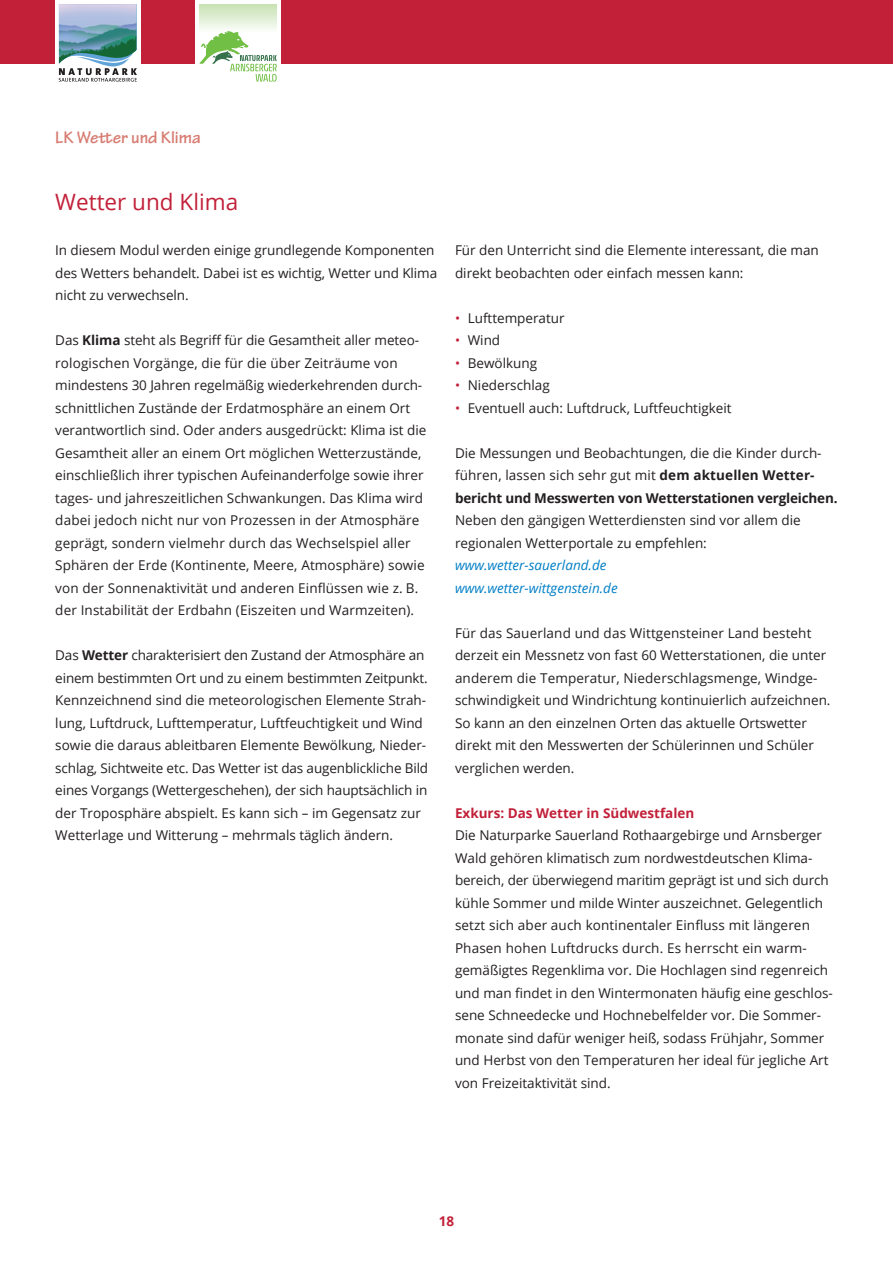
<style>
.page{position:relative;width:893px;height:1263px;background:#fff}
.page>*{position:absolute;margin:0;border:0;box-sizing:border-box;transform-origin:0 0}
.t1{font:22.5px "Open Sans";color:#c22039}
.t2{font:700 18px "Tekton Pro";color:#d77c72}
.t3{font:13.5px/22.5px "Open Sans";color:#231f20}
.t4{font:italic 13.5px/22.5px "Open Sans";color:#007fc6}
.t5{font:700 13.5px "Open Sans";color:#c22039}
.s1{font-weight:700}
.s2{color:#c22039}
</style>
<div class="page">
<div style="left:0;top:0;width:893px;height:64px;background:#c22039"></div>
<div style="left:55px;top:0;width:85px;height:85px;background:#fff"></div>
<svg style="left:59px;top:4px;width:78px;height:78px"></svg>
<div style="left:196px;top:0;width:85px;height:87px;background:#fff"></div>
<div style="left:199px;top:4px;width:78px;height:28px;background:linear-gradient(to bottom,#c7e1b2,#f9fcf7)"></div>
<svg style="left:199px;top:31px;width:78px;height:51px"></svg>
<h2 class="t2" style="left:55px;top:126px;width:147px">LK Wetter und Klima</h2>
<h1 class="t1" style="left:55px;top:187px;width:184px">Wetter und Klima</h1>
<p class="t3" style="left:55px;top:239px;width:383px">In diesem Modul werden einige grundlegende Komponenten des Wetters behandelt. Dabei ist es wichtig, Wetter und Klima nicht zu verwechseln.</p>
<p class="t3" style="left:55px;top:329px;width:373px">Das <span class="s1">Klima</span> steht als Begriff für die Gesamtheit aller meteo&shy;rologischen Vorgänge, die für die über Zeiträume von mindestens 30 Jahren regelmäßig wiederkehrenden durch&shy;schnittlichen Zustände der Erdatmosphäre an einem Ort verantwortlich sind. Oder anders ausgedrückt: Klima ist die Gesamtheit aller an einem Ort möglichen Wetterzustände, einschließlich ihrer typischen Aufeinanderfolge sowie ihrer tages- und jahreszeitlichen Schwankungen. Das Klima wird dabei jedoch nicht nur von Prozessen in der Atmosphäre geprägt, sondern vielmehr durch das Wechselspiel aller Sphären der Erde (Kontinente, Meere, Atmosphäre) sowie von der Sonnenaktivität und anderen Einflüssen wie z. B. der Instabilität der Erdbahn (Eiszeiten und Warmzeiten).</p>
<p class="t3" style="left:55px;top:644px;width:374px">Das <span class="s1">Wetter</span> charakterisiert den Zustand der Atmosphäre an einem bestimmten Ort und zu einem bestimmten Zeitpunkt.<br>Kennzeichnend sind die meteorologischen Elemente Strah&shy;lung, Luftdruck, Lufttemperatur, Luftfeuchtigkeit und Wind sowie die daraus ableitbaren Elemente Bewölkung, Nieder&shy;schlag, Sichtweite etc. Das Wetter ist das augenblickliche Bild eines Vorgangs (Wettergeschehen), der sich hauptsächlich in der Troposphäre abspielt. Es kann sich – im Gegensatz zur Wetterlage und Witterung – mehrmals täglich ändern.</p>
<p class="t3" style="left:455px;top:239px;width:365px">Für den Unterricht sind die Elemente interessant, die man direkt beobachten oder einfach messen kann:</p>
<p class="t3" style="left:455px;top:306px;width:111px"><span class="s2">•</span> Lufttemperatur</p>
<p class="t3" style="left:455px;top:329px;width:47px"><span class="s2">•</span> Wind</p>
<p class="t3" style="left:455px;top:351px;width:84px"><span class="s2">•</span> Bewölkung</p>
<p class="t3" style="left:455px;top:374px;width:96px"><span class="s2">•</span> Niederschlag</p>
<p class="t3" style="left:455px;top:396px;width:278px"><span class="s2">•</span> Eventuell auch: Luftdruck, Luftfeuchtigkeit</p>
<p class="t3" style="left:455px;top:441px;width:384px">Die Messungen und Beobachtungen, die die Kinder durch&shy;führen, lassen sich sehr gut mit <span class="s1">dem aktuellen Wetter&shy;bericht und Messwerten von Wetterstationen vergleichen.</span></p>
<p class="t3" style="left:455px;top:509px;width:347px">Neben den gängigen Wetterdiensten sind vor allem die regionalen Wetterportale zu empfehlen:</p>
<p class="t4" style="left:455px;top:554px;width:164px">www.wetter-sauerland.de www.wetter-wittgenstein.de</p>
<p class="t3" style="left:455px;top:621px;width:377px">Für das Sauerland und das Wittgensteiner Land besteht derzeit ein Messnetz von fast 60 Wetterstationen, die unter anderem die Temperatur, Niederschlagsmenge, Windge&shy;schwindigkeit und Windrichtung kontinuierlich aufzeichnen.<br>So kann an den einzelnen Orten das aktuelle Ortswetter direkt mit den Messwerten der Schülerinnen und Schüler verglichen werden.</p>
<p class="t5" style="left:455px;top:803px;width:241px">Exkurs: Das Wetter in Südwestfalen</p>
<p class="t3" style="left:455px;top:824px;width:379px">Die Naturparke Sauerland Rothaargebirge und Arnsberger Wald gehören klimatisch zum nordwestdeutschen Klima&shy;bereich, der überwiegend maritim geprägt ist und sich durch kühle Sommer und milde Winter auszeichnet. Gelegentlich setzt sich aber auch kontinentaler Einfluss mit längeren Phasen hohen Luftdrucks durch. Es herrscht ein warm&shy;gemäßigtes Regenklima vor. Die Hochlagen sind regenreich und man findet in den Wintermonaten häufig eine geschlos&shy;sene Schneedecke und Hochnebelfelder vor. Die Sommer&shy;monate sind dafür weniger heiß, sodass Frühjahr, Sommer und Herbst von den Temperaturen her ideal für jegliche Art von Freizeitaktivität sind.</p>
<p class="t5" style="left:439px;top:1211px;width:17px">18</p>
</div>
